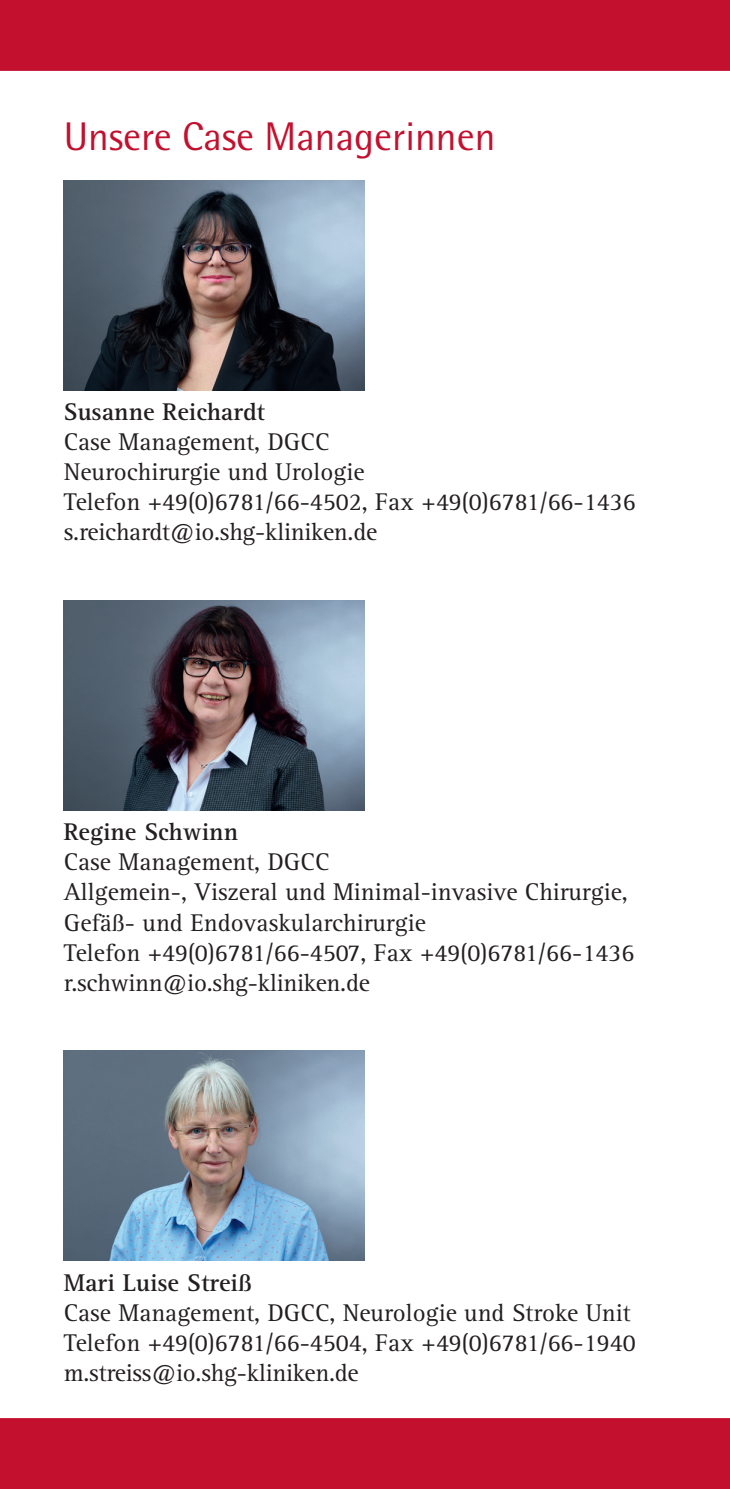
<style>
.page{position:relative;width:730px;height:1489px;background:#fff}
.page>*{position:absolute;margin:0;border:0;box-sizing:border-box;transform-origin:0 0}
.t1{font:40px "Rotis Semi Sans Pro";color:#c3102e}
.t2{font:25px/30px "Rotis Serif Pro";color:#231f20}
.t3{font:700 25px "Rotis Serif Pro";color:#231f20}
</style>
<div class="page">
<div style="left:0;top:1418px;width:730px;height:70px;background:#c3102e"></div>
<img style="left:64px;top:180px;width:301px;height:210px">
<img style="left:64px;top:600px;width:301px;height:210px">
<img style="left:64px;top:1050px;width:301px;height:210px">
<div style="left:0;top:0;width:730px;height:71px;background:#c3102e"></div>
<h1 class="t1" style="left:64px;top:113px;width:433px">Unsere Case Managerinnen</h1>
<p class="t3" style="left:64px;top:396px;width:203px">Susanne Reichardt</p>
<p class="t2" style="left:64px;top:427px;width:573px">Case Management, DGCC<br>Neurochirurgie und Urologie<br>Telefon +49(0)6781/66-4502, Fax +49(0)6781/66-1436 s.reichardt@io.shg-kliniken.de</p>
<p class="t3" style="left:64px;top:816px;width:176px">Regine Schwinn</p>
<p class="t2" style="left:64px;top:847px;width:572px">Case Management, DGCC<br>Allgemein-, Viszeral und Minimal-invasive Chirurgie, Gefäß- und Endovaskularchirurgie<br>Telefon +49(0)6781/66-4507, Fax +49(0)6781/66-1436 r.schwinn@io.shg-kliniken.de</p>
<p class="t3" style="left:64px;top:1266px;width:190px">Mari Luise Streiß</p>
<p class="t2" style="left:64px;top:1297px;width:573px">Case Management, DGCC, Neurologie und Stroke Unit<br>Telefon +49(0)6781/66-4504, Fax +49(0)6781/66-1940 m.streiss@io.shg-kliniken.de</p>
</div>
